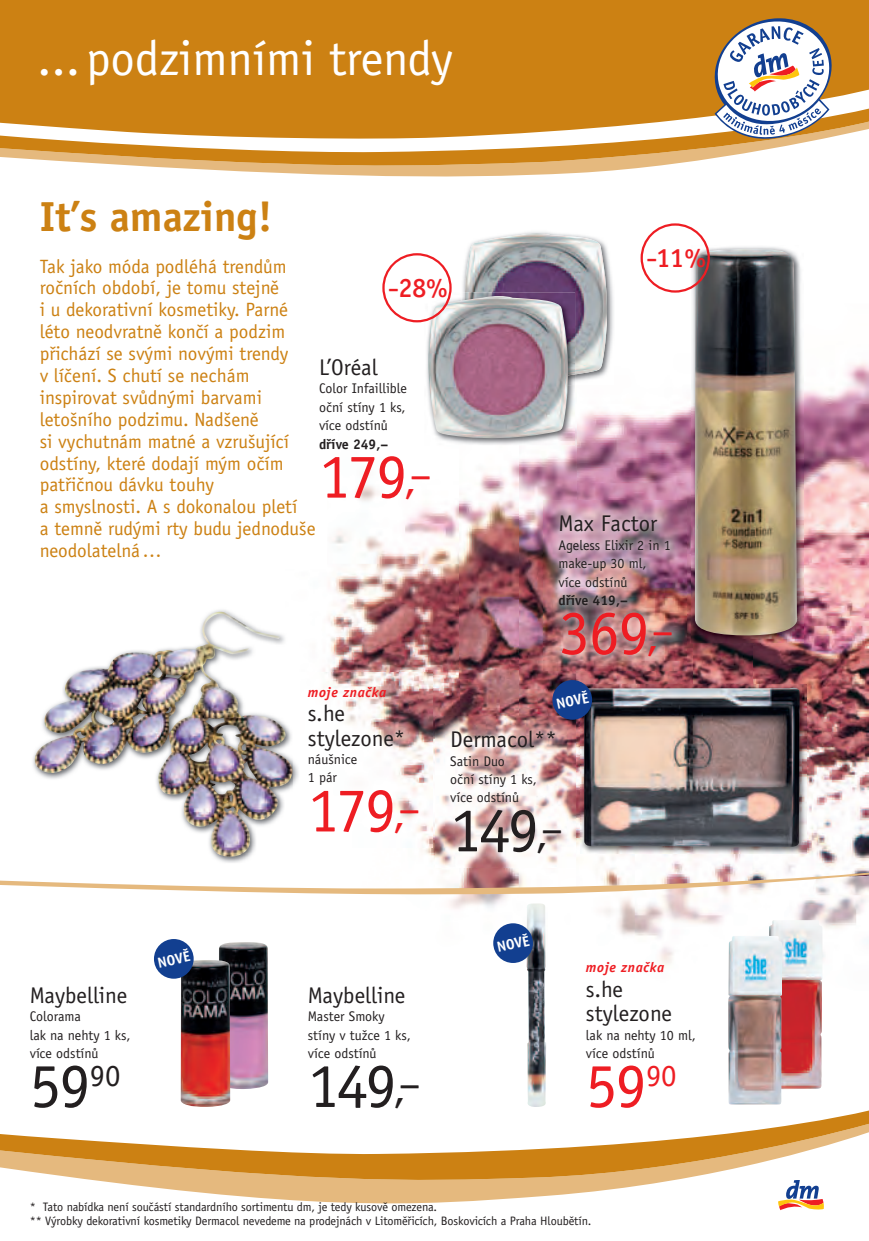
<style>
.page{position:relative;width:869px;height:1241px;background:#fff}
.page>*{position:absolute;margin:0;border:0;box-sizing:border-box;transform-origin:0 0}
.t1{font:63px "Officina Sans CE";letter-spacing:-.035em;color:#ee1d23}
.t2{font:63px "Officina Sans CE";letter-spacing:-.045em;color:#231f20}
.t3{font:49px "Officina Sans CE";letter-spacing:-.005em;color:#fff}
.t4{font:700 42px "Officina Sans CE";color:#cc8113}
.t5{font:500 27.12px "Officina Sans ITC Pro";color:#ee1d23;scale:.75 1}
.t6{font:22.75px/24.2px "Officina Sans CE";color:#231f20}
.t7{font:19.25px/21.9px "Officina Sans CE";color:#cc8113}
.t8{font:700 14.7px "Officina Sans CE";color:#fff}
.t9{font:14px/18.4px "Officina Sans CE";color:#231f20}
.t10{font:700 14px "Officina Sans CE";color:#231f20}
.t11{font:italic 700 14px "Officina Sans CE";letter-spacing:.04em;color:#ee1d23}
.t12{font:12.25px/14.7px "Officina Sans CE";letter-spacing:-.01em;color:#231f20}
.s1{font-size:43.75px}
</style>
<div class="page">
<img style="left:323px;top:282px;width:136px;height:396px">
<img style="left:576px;top:292px;width:115px;height:261px">
<img style="left:752px;top:363px;width:116px;height:508px">
<img style="left:518px;top:385px;width:58px;height:457px">
<img style="left:459px;top:461px;width:59px;height:255px">
<img style="left:635px;top:553px;width:58px;height:131px">
<img style="left:576px;top:670px;width:59px;height:201px">
<img style="left:693px;top:642px;width:59px;height:42px">
<img style="left:421px;top:678px;width:39px;height:193px">
<img style="left:634px;top:853px;width:118px;height:18px">
<img style="left:459px;top:867px;width:58px;height:4px">
<img style="left:230px;top:895px;width:404px;height:206px">
<img style="left:634px;top:895px;width:232px;height:210px">
<svg style="left:0;top:871px;width:868px;height:24px"></svg>
<div style="left:1px;top:0;width:867px;height:105px;background:#cc8113"></div>
<svg style="left:236px;top:171px;width:369px;height:6px;fill:#e5b97e"></svg>
<svg style="left:1px;top:105px;width:867px;height:66px;fill:#cc8113"></svg>
<svg style="left:117px;top:1183px;width:707px;height:28px"></svg>
<svg style="left:0;top:1106px;width:868px;height:77px"></svg>
<svg style="left:0;top:0;width:1px;height:157px"></svg>
<svg style="left:0;top:1114px;width:1px;height:53px"></svg>
<svg style="left:777px;top:1179px;width:46px;height:30px"></svg>
<img style="left:323px;top:282px;width:3px;height:286px">
<svg style="left:714px;top:18px;width:117px;height:121px"></svg>
<img style="left:543px;top:500px;width:143px;height:170px">
<img style="left:323px;top:672px;width:109px;height:175px">
<img style="left:435px;top:716px;width:140px;height:151px">
<img style="left:767px;top:920px;width:55px;height:168px">
<img style="left:728px;top:935px;width:53px;height:169px">
<img style="left:580px;top:684px;width:226px;height:169px">
<img style="left:582px;top:687px;width:218px;height:161px">
<img style="left:462px;top:232px;width:152px;height:153px">
<img style="left:466px;top:233px;width:70px;height:36px">
<img style="left:424px;top:292px;width:150px;height:153px">
<img style="left:465px;top:292px;width:109px;height:85px">
<img style="left:428px;top:296px;width:141px;height:144px">
<img style="left:691px;top:247px;width:112px;height:395px">
<img style="left:692px;top:249px;width:106px;height:386px">
<svg style="left:640px;top:223px;width:69px;height:69px"></svg>
<img style="left:219px;top:941px;width:49px;height:147px">
<img style="left:181px;top:959px;width:49px;height:148px">
<img style="left:525px;top:903px;width:22px;height:203px">
<img style="left:34px;top:610px;width:260px;height:248px">
<svg style="left:382px;top:253px;width:69px;height:69px"></svg>
<div style="left:154px;top:938px;width:39px;height:40px;background:#123f90;border-radius:50%"></div>
<div style="left:493px;top:923px;width:39px;height:39px;background:#123f90;border-radius:50%"></div>
<div style="left:552px;top:680px;width:40px;height:39px;background:#123f90;border-radius:50%"></div>
<h2 class="t3" style="left:37px;top:30px;width:417px">... podzimními trendy</h2>
<h3 class="t4" style="left:40px;top:192px;width:234px">It’s amazing!</h3>
<p class="t7" style="left:40px;top:255px;width:277px">Tak jako móda podléhá trendům ročních období, je tomu stejně<br>i u dekorativní kosmetiky. Parné léto neodvratně končí a podzim přichází se svými novými trendy<br>v líčení. S chutí se nechám inspirovat svůdnými barvami letošního podzimu. Nadšeně<br>si vychutnám matné a vzrušující odstíny, které dodají mým očím patřičnou dávku touhy<br>a smyslnosti. A s dokonalou pletí<br>a temně rudými rty budu jednoduše neodolatelná …</p>
<h3 class="t5" style="left:388px;top:271px;width:80px">–28%</h3>
<p class="t6" style="left:319px;top:355px;width:60px">L’Oréal</p>
<p class="t9" style="left:319px;top:379px;width:89px;text-align:justify">Color Infaillible oční stíny 1 ks, více odstínů</p>
<p class="t10" style="left:319px;top:435px;width:71px">dříve 249,–</p>
<h1 class="t1" style="left:319px;top:440px;width:114px">179<span class="s1">,–</span></h1>
<h3 class="t5" style="left:646px;top:241px;width:80px">–11%</h3>
<p class="t6" style="left:558px;top:511px;width:100px">Max Factor</p>
<p class="t9" style="left:558px;top:536px;width:114px">Ageless Elixir 2 in 1 make-up 30 ml, více odstínů</p>
<p class="t10" style="left:558px;top:592px;width:71px">dříve 419,–</p>
<h1 class="t1" style="left:558px;top:596px;width:117px">369<span class="s1">,–</span></h1>
<p class="t6" style="left:30px;top:982px;width:99px">Maybelline</p>
<p class="t9" style="left:30px;top:1007px;width:102px">Colorama<br>lak na nehty 1 ks, více odstínů</p>
<h1 class="t2" style="left:30px;top:1048px;width:92px">59<sup>90</sup></h1>
<p class="t8" style="left:156px;top:954px;width:34px;rotate:-12deg">NOVĚ</p>
<p class="t11" style="left:308px;top:683px;width:80px">moje značka</p>
<p class="t6" style="left:308px;top:701px;width:99px">s.he stylezone*</p>
<p class="t9" style="left:308px;top:750px;width:51px">náušnice<br>1 pár</p>
<h1 class="t1" style="left:308px;top:773px;width:114px">179<span class="s1">,–</span></h1>
<p class="t8" style="left:554px;top:695px;width:34px;rotate:-12deg">NOVĚ</p>
<p class="t6" style="left:450px;top:727px;width:108px">Dermacol**</p>
<p class="t9" style="left:450px;top:751px;width:88px">Satin Duo<br>oční stíny 1 ks, více odstínů</p>
<h1 class="t2" style="left:450px;top:793px;width:114px">149<span class="s1">,–</span></h1>
<p class="t6" style="left:308px;top:982px;width:99px">Maybelline</p>
<p class="t9" style="left:308px;top:1007px;width:104px">Master Smoky stíny v tužce 1 ks, více odstínů</p>
<h1 class="t2" style="left:308px;top:1048px;width:114px">149<span class="s1">,–</span></h1>
<p class="t8" style="left:495px;top:938px;width:34px;rotate:-12deg">NOVĚ</p>
<p class="t11" style="left:585px;top:959px;width:80px">moje značka</p>
<p class="t6" style="left:585px;top:977px;width:87px">s.he stylezone</p>
<p class="t9" style="left:585px;top:1025px;width:111px">lak na nehty 10 ml, více odstínů</p>
<h1 class="t1" style="left:585px;top:1048px;width:92px">59<sup>90</sup></h1>
<p class="t12" style="left:30px;top:1198px;width:563px">* Tato nabídka není součástí standardního sortimentu dm, je tedy kusově omezena.<br>** Výrobky dekorativní kosmetiky Dermacol nevedeme na prodejnách v Litoměřicích, Boskovicích a Praha Hloubětín.</p>
</div>
